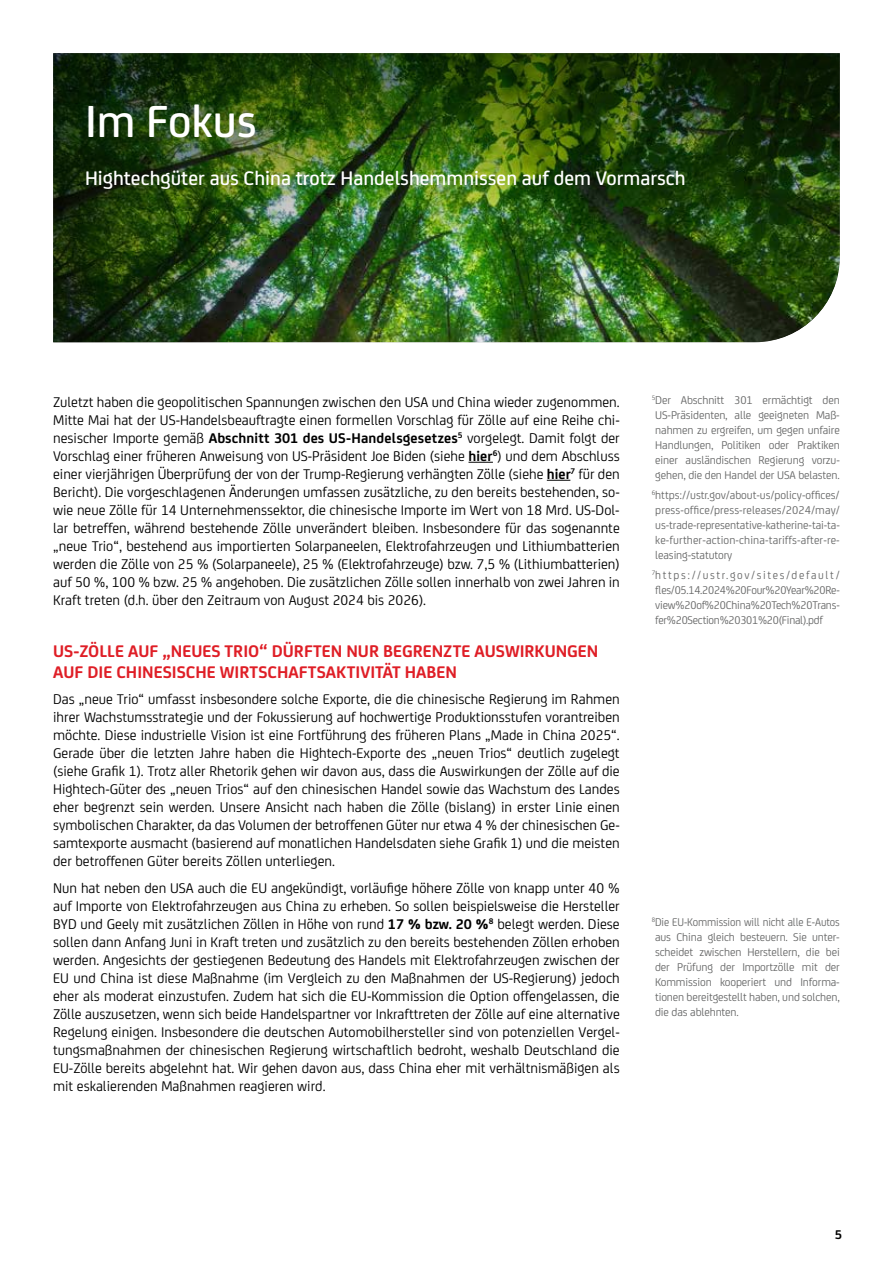
<style>
.page{position:relative;width:893px;height:1263px;background:#fff}
.page>*{position:absolute;margin:0;border:0;box-sizing:border-box;transform-origin:0 0}
.t1{font:500 48px "Uni Credit";color:#fff}
.t2{font:500 21px "Uni Credit";color:#fff}
.t3{font:700 18px/21px "Uni Credit";color:#df1e26}
.t4{font:15px/18px "Uni Credit";color:#000;text-align:justify}
.t5{font:700 13.5px "Uni Credit";color:#000}
.t6{font:12px/15px "Uni Credit";letter-spacing:-.01em;color:#666767;text-align:justify}
.t7{font:12px/15px "Uni Credit";letter-spacing:-.01em;color:#666767;text-align:justify;scale:.95 1}
.s1{font-weight:700}
</style>
<div class="page">
<div style="left:52px;top:50px;width:789px;height:293px;background:#000;opacity:.6"></div>
<svg style="left:468px;top:462px;width:25px;height:1px"></svg>
<svg style="left:547px;top:480px;width:23px;height:1px"></svg>
<h1 class="t1" style="left:85px;top:86px;width:173px">Im Fokus</h1>
<h2 class="t2" style="left:85px;top:163px;width:602px">Hightechgüter aus China trotz Handelshemmnissen auf dem Vormarsch</h2>
<p class="t4" style="left:53px;top:392px;width:568px">Zuletzt haben die geopolitischen Spannungen zwischen den USA und China wieder zugenommen.<br>Mitte Mai hat der US-Handelsbeauftragte einen formellen Vorschlag für Zölle auf eine Reihe chi&shy;nesischer Importe gemäß <span class="s1">Abschnitt 301 des US-Handelsgesetzes</span><sup>5</sup> vorgelegt. Damit folgt der Vorschlag einer früheren Anweisung von US-Präsident Joe Biden (siehe <span class="s1">hier</span><sup>6</sup>) und dem Abschluss einer vierjährigen Überprüfung der von der Trump-Regierung verhängten Zölle (siehe <span class="s1">hier</span><sup>7</sup> für den Bericht). Die vorgeschlagenen Änderungen umfassen zusätzliche, zu den bereits bestehenden, so&shy;wie neue Zölle für 14 Unternehmenssektor, die chinesische Importe im Wert von 18 Mrd. US-Dol&shy;lar betreffen, während bestehende Zölle unverändert bleiben. Insbesondere für das sogenannte „neue Trio“, bestehend aus importierten Solarpaneelen, Elektrofahrzeugen und Lithiumbatterien werden die Zölle von 25 % (Solarpaneele), 25 % (Elektrofahrzeuge) bzw. 7,5 % (Lithiumbatterien) auf 50 %, 100 % bzw. 25 % angehoben. Die zusätzlichen Zölle sollen innerhalb von zwei Jahren in Kraft treten (d.h. über den Zeitraum von August 2024 bis 2026).</p>
<p class="t3" style="left:53px;top:639px;width:547px">US-ZÖLLE AUF „NEUES TRIO“ DÜRFTEN NUR BEGRENZTE AUSWIRKUNGEN<br>AUF DIE CHINESISCHE WIRTSCHAFTSAKTIVITÄT HABEN</p>
<p class="t4" style="left:53px;top:689px;width:568px">Das „neue Trio“ umfasst insbesondere solche Exporte, die die chinesische Regierung im Rahmen ihrer Wachstumsstrategie und der Fokussierung auf hochwertige Produktionsstufen vorantreiben möchte. Diese industrielle Vision ist eine Fortführung des früheren Plans „Made in China 2025“.<br>Gerade über die letzten Jahre haben die Hightech-Exporte des „neuen Trios“ deutlich zugelegt (siehe Grafik 1). Trotz aller Rhetorik gehen wir davon aus, dass die Auswirkungen der Zölle auf die Hightech-Güter des „neuen Trios“ auf den chinesischen Handel sowie das Wachstum des Landes eher begrenzt sein werden. Unsere Ansicht nach haben die Zölle (bislang) in erster Linie einen symbolischen Charakter, da das Volumen der betroffenen Güter nur etwa 4 % der chinesischen Ge&shy;samtexporte ausmacht (basierend auf monatlichen Handelsdaten siehe Grafik 1) und die meisten der betroffenen Güter bereits Zöllen unterliegen.</p>
<p class="t4" style="left:53px;top:878px;width:568px">Nun hat neben den USA auch die EU angekündigt, vorläufige höhere Zölle von knapp unter 40 % auf Importe von Elektrofahrzeugen aus China zu erheben. So sollen beispielsweise die Hersteller BYD und Geely mit zusätzlichen Zöllen in Höhe von rund <span class="s1">17 % bzw. 20 %</span><sup>8</sup> belegt werden. Diese sollen dann Anfang Juni in Kraft treten und zusätzlich zu den bereits bestehenden Zöllen erhoben werden. Angesichts der gestiegenen Bedeutung des Handels mit Elektrofahrzeugen zwischen der EU und China ist diese Maßnahme (im Vergleich zu den Maßnahmen der US-Regierung) jedoch eher als moderat einzustufen. Zudem hat sich die EU-Kommission die Option offengelassen, die Zölle auszusetzen, wenn sich beide Handelspartner vor Inkrafttreten der Zölle auf eine alternative Regelung einigen. Insbesondere die deutschen Automobilhersteller sind von potenziellen Vergel&shy;tungsmaßnahmen der chinesischen Regierung wirtschaftlich bedroht, weshalb Deutschland die EU-Zölle bereits abgelehnt hat. Wir gehen davon aus, dass China eher mit verhältnismäßigen als mit eskalierenden Maßnahmen reagieren wird.</p>
<p class="t6" style="left:652px;top:392px;width:190px;text-align:center"><sup>5</sup>Der Abschnitt 301 ermächtigt den US-Präsidenten, alle geeigneten Maß&shy;nahmen zu ergreifen, um gegen unfaire Handlungen, Politiken oder Praktiken einer ausländischen Regierung vorzu&shy;gehen, die den Handel der USA belasten.</p>
<p class="t6" style="left:655px;top:487px;width:186px;text-indent:-4px"><sup>6</sup>https://ustr.gov/about-us/policy-offices/ press-office/press-releases/2024/may/ us-trade-representative-katherine-tai-ta&shy;ke-further-action-china-tariffs-after-re&shy;leasing-statutory</p>
<p class="t6" style="left:655px;top:567px;width:186px;text-indent:-4px"><sup>7</sup>https://ustr.gov/sites/default/ fles/05.14.2024%20Four%20Year%20Re&shy;view%20of%20China%20Tech%20Trans&shy;fer%20Section%20301%20(Final).pdf</p>
<p class="t7" style="left:652px;top:914px;width:200px"><sup>8</sup>Die EU-Kommission will nicht alle E-Autos aus China gleich besteuern. Sie unter&shy;scheidet zwischen Herstellern, die bei der Prüfung der Importzölle mit der Kommission kooperiert und Informa&shy;tionen bereitgestellt haben, und solchen, die das ablehnten.</p>
<p class="t5" style="left:835px;top:1224px;width:9px">5</p>
</div>
